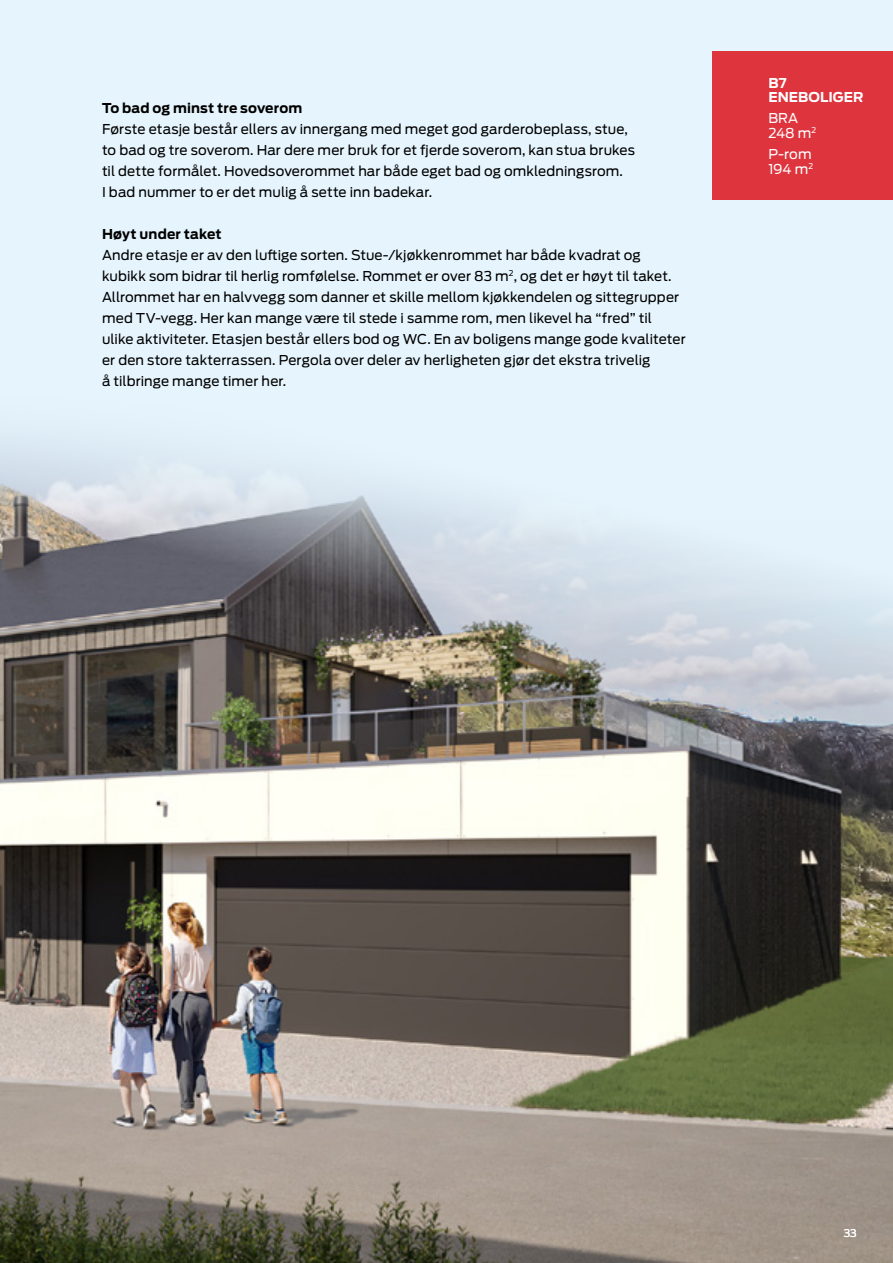
<style>
.page{position:relative;width:893px;height:1263px;background:#e6f5fd}
.page>*{position:absolute;margin:0;border:0;box-sizing:border-box;transform-origin:0 0}
.t1{font:13.5px/21px "Ford Antenna";letter-spacing:.01em;color:#000}
.t2{font:700 13.5px "Ford Antenna";letter-spacing:.01em;color:#000}
.t3{font:13.5px/15px "Ford Antenna";letter-spacing:.005em;color:#fff}
.t4{font:700 13.5px/13.5px "Ford Antenna";letter-spacing:.005em;color:#fff}
.t5{font:10.5px "Ford Antenna";color:#fff}
</style>
<div class="page">
<img style="left:0;top:437px;width:893px;height:826px">
<div style="left:712px;top:51px;width:181px;height:149px;background:#de343e"></div>
<p class="t2" style="left:102px;top:96px;width:202px">To bad og minst tre soverom</p>
<p class="t1" style="left:102px;top:117px;width:535px">Første etasje består ellers av innergang med meget god garderobeplass, stue, to bad og tre soverom. Har dere mer bruk for et fjerde soverom, kan stua brukes til dette formålet. Hovedsoverommet har både eget bad og omkledningsrom.<br>I bad nummer to er det mulig å sette inn badekar.</p>
<p class="t2" style="left:102px;top:222px;width:121px">Høyt under taket</p>
<p class="t1" style="left:102px;top:243px;width:585px">Andre etasje er av den luftige sorten. Stue-/kjøkkenrommet har både kvadrat og kubikk som bidrar til herlig romfølelse. Rommet er over 83 m<sup>2</sup>, og det er høyt til taket.<br>Allrommet har en halvvegg som danner et skille mellom kjøkkendelen og sittegrupper med TV-vegg. Her kan mange være til stede i samme rom, men likevel ha “fred” til ulike aktiviteter. Etasjen består ellers bod og WC. En av boligens mange gode kvaliteter er den store takterrassen. Pergola over deler av herligheten gjør det ekstra trivelig<br>å tilbringe mange timer her.</p>
<p class="t4" style="left:768px;top:75px;width:97px">B7<br>ENEBOLIGER</p>
<p class="t3" style="left:768px;top:109px;width:49px">BRA<br>248 m<sup>2</sup></p>
<p class="t3" style="left:768px;top:145px;width:46px">P-rom<br>194 m<sup>2</sup></p>
<p class="t5" style="left:844px;top:1224px;width:15px">33</p>
</div>
